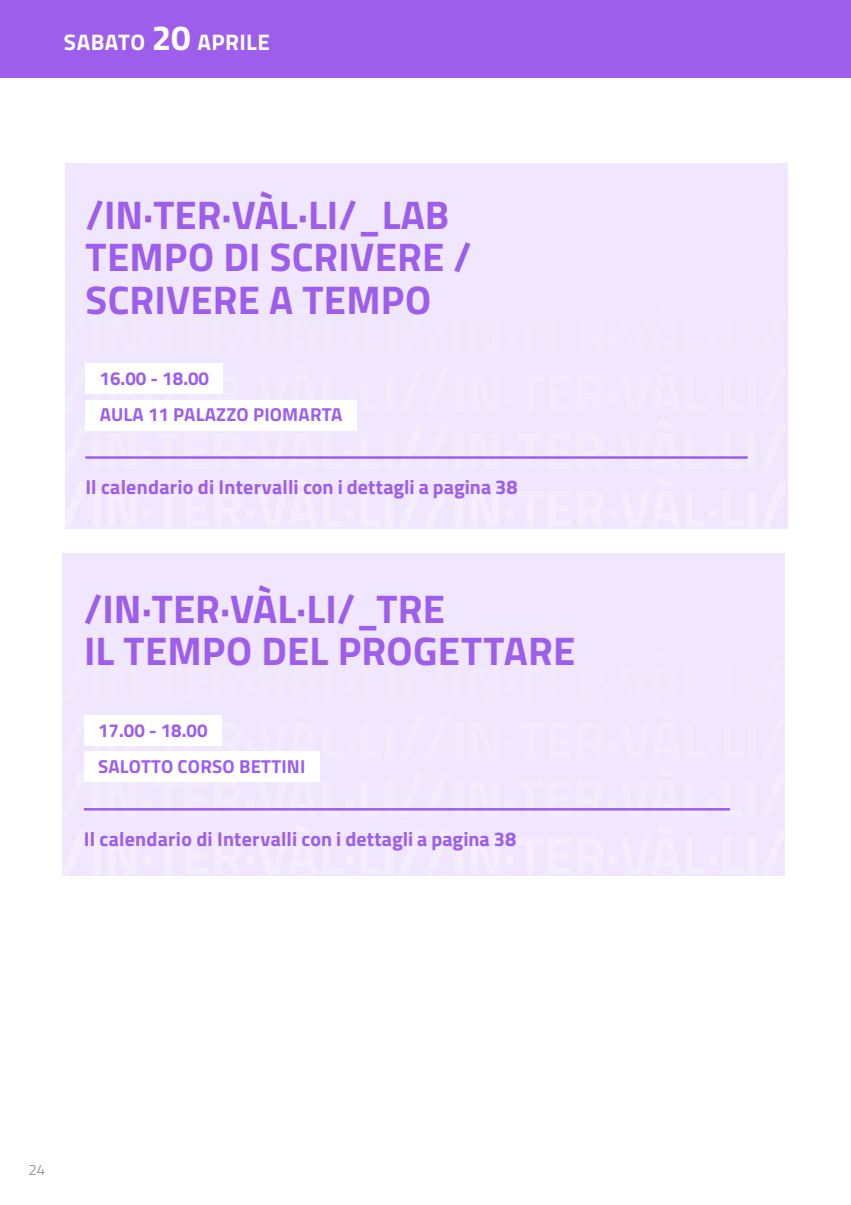
<style>
.page{position:relative;width:851px;height:1205px;background:#fff}
.page>*{position:absolute;margin:0;border:0;box-sizing:border-box;transform-origin:0 0}
.t1{font:700 40px/42.5px "Titillium";letter-spacing:.005em;color:#9d5eeb}
.t2{font:700 22.5px "Titillium";letter-spacing:.02em;color:#fff}
.t3{font:700 20px "Titillium";letter-spacing:.01em;color:#9d5eeb}
.t4{font:700 18.75px/36.2px "Titillium";letter-spacing:.01em;color:#9d5eeb}
.t5{font:300 15px "Titillium";color:#878787}
.s1{font-size:35px}
</style>
<div class="page">
<div style="left:65px;top:163px;width:722px;height:366px;background:#f0e6fd"></div>
<div style="left:63px;top:553px;width:722px;height:323px;background:#f0e6fd"></div>
<div style="left:93px;top:433px;width:7px;height:36px;background:#f3ecfd"></div>
<div style="left:143px;top:451px;width:8px;height:9px;background:#f3ecfd"></div>
<div style="left:246px;top:451px;width:7px;height:9px;background:#f3ecfd"></div>
<svg style="left:257px;top:430px;width:85px;height:1px"></svg>
<div style="left:346px;top:451px;width:7px;height:9px;background:#f3ecfd"></div>
<div style="left:385px;top:433px;width:7px;height:36px;background:#f3ecfd"></div>
<div style="left:93px;top:491px;width:7px;height:36px;background:#f4edfd"></div>
<div style="left:144px;top:509px;width:7px;height:9px;background:#f4edfd"></div>
<div style="left:246px;top:509px;width:8px;height:9px;background:#f4edfd"></div>
<div style="left:346px;top:509px;width:8px;height:9px;background:#f4edfd"></div>
<div style="left:385px;top:491px;width:8px;height:36px;background:#f4edfd"></div>
<div style="left:93px;top:376px;width:8px;height:35px;background:#f2eafd"></div>
<div style="left:144px;top:394px;width:7px;height:8px;background:#f2eafd"></div>
<div style="left:246px;top:394px;width:8px;height:8px;background:#f2eafd"></div>
<div style="left:346px;top:394px;width:8px;height:8px;background:#f2eafd"></div>
<div style="left:386px;top:376px;width:7px;height:35px;background:#f2eafd"></div>
<div style="left:455px;top:433px;width:7px;height:36px;background:#f3ecfd"></div>
<div style="left:505px;top:451px;width:8px;height:9px;background:#f3ecfd"></div>
<div style="left:608px;top:451px;width:8px;height:9px;background:#f3ecfd"></div>
<div style="left:708px;top:451px;width:8px;height:9px;background:#f3ecfd"></div>
<div style="left:747px;top:433px;width:7px;height:36px;background:#f3ecfd"></div>
<div style="left:455px;top:491px;width:8px;height:36px;background:#f4edfd"></div>
<div style="left:506px;top:509px;width:7px;height:9px;background:#f4edfd"></div>
<div style="left:608px;top:509px;width:8px;height:9px;background:#f4edfd"></div>
<div style="left:709px;top:509px;width:7px;height:9px;background:#f4edfd"></div>
<div style="left:748px;top:491px;width:7px;height:36px;background:#f4edfd"></div>
<div style="left:456px;top:376px;width:7px;height:35px;background:#f2eafd"></div>
<div style="left:506px;top:394px;width:8px;height:8px;background:#f2eafd"></div>
<div style="left:609px;top:394px;width:7px;height:8px;background:#f2eafd"></div>
<div style="left:709px;top:394px;width:7px;height:8px;background:#f2eafd"></div>
<div style="left:748px;top:376px;width:7px;height:35px;background:#f2eafd"></div>
<div style="left:85px;top:363px;width:138px;height:31px;background:#fff"></div>
<div style="left:85px;top:400px;width:271px;height:30px;background:#fff"></div>
<hr style="left:85px;top:456px;width:662px;height:3px;background:#9d5eeb">
<svg style="left:62px;top:771px;width:25px;height:47px"></svg>
<div style="left:93px;top:780px;width:7px;height:36px;background:#f3ecfd"></div>
<svg style="left:108px;top:810px;width:28px;height:1px"></svg>
<div style="left:143px;top:799px;width:8px;height:8px;background:#f3ecfd"></div>
<svg style="left:154px;top:810px;width:54px;height:1px"></svg>
<svg style="left:214px;top:810px;width:27px;height:1px"></svg>
<div style="left:246px;top:799px;width:7px;height:8px;background:#f3ecfd"></div>
<svg style="left:257px;top:767px;width:85px;height:44px"></svg>
<div style="left:346px;top:799px;width:7px;height:8px;background:#f3ecfd"></div>
<svg style="left:360px;top:810px;width:20px;height:1px"></svg>
<div style="left:385px;top:780px;width:7px;height:36px;background:#f3ecfd"></div>
<svg style="left:62px;top:656px;width:1px;height:47px"></svg>
<svg style="left:62px;top:553px;width:1px;height:35px"></svg>
<div style="left:92px;top:550px;width:7px;height:36px;background:#f0e7fd"></div>
<div style="left:384px;top:550px;width:8px;height:36px;background:#f0e7fd"></div>
<svg style="left:62px;top:829px;width:1px;height:47px"></svg>
<div style="left:93px;top:838px;width:7px;height:36px;background:#f4edfd"></div>
<div style="left:144px;top:856px;width:7px;height:9px;background:#f4edfd"></div>
<div style="left:246px;top:856px;width:8px;height:9px;background:#f4edfd"></div>
<div style="left:346px;top:856px;width:8px;height:9px;background:#f4edfd"></div>
<div style="left:385px;top:838px;width:8px;height:36px;background:#f4edfd"></div>
<svg style="left:62px;top:713px;width:1px;height:48px"></svg>
<div style="left:93px;top:723px;width:8px;height:36px;background:#f2eafd"></div>
<div style="left:144px;top:741px;width:7px;height:9px;background:#f2eafd"></div>
<div style="left:246px;top:741px;width:8px;height:9px;background:#f2eafd"></div>
<div style="left:346px;top:741px;width:8px;height:9px;background:#f2eafd"></div>
<div style="left:386px;top:723px;width:7px;height:36px;background:#f2eafd"></div>
<svg style="left:62px;top:598px;width:1px;height:47px"></svg>
<svg style="left:398px;top:810px;width:51px;height:1px"></svg>
<div style="left:455px;top:780px;width:7px;height:36px;background:#f3ecfd"></div>
<svg style="left:470px;top:810px;width:29px;height:1px"></svg>
<div style="left:505px;top:799px;width:8px;height:8px;background:#f3ecfd"></div>
<svg style="left:517px;top:810px;width:53px;height:1px"></svg>
<svg style="left:576px;top:810px;width:27px;height:1px"></svg>
<div style="left:608px;top:799px;width:8px;height:8px;background:#f3ecfd"></div>
<svg style="left:619px;top:810px;width:86px;height:1px"></svg>
<div style="left:708px;top:799px;width:8px;height:8px;background:#f3ecfd"></div>
<div style="left:747px;top:780px;width:7px;height:36px;background:#f3ecfd"></div>
<div style="left:454px;top:550px;width:8px;height:36px;background:#f0e7fd"></div>
<div style="left:747px;top:550px;width:7px;height:36px;background:#f0e7fd"></div>
<div style="left:455px;top:838px;width:8px;height:36px;background:#f4edfd"></div>
<div style="left:506px;top:856px;width:7px;height:9px;background:#f4edfd"></div>
<div style="left:608px;top:856px;width:8px;height:9px;background:#f4edfd"></div>
<div style="left:709px;top:856px;width:7px;height:9px;background:#f4edfd"></div>
<div style="left:748px;top:838px;width:7px;height:36px;background:#f4edfd"></div>
<div style="left:456px;top:723px;width:7px;height:36px;background:#f2eafd"></div>
<div style="left:506px;top:741px;width:8px;height:9px;background:#f2eafd"></div>
<div style="left:609px;top:741px;width:7px;height:9px;background:#f2eafd"></div>
<div style="left:709px;top:741px;width:7px;height:9px;background:#f2eafd"></div>
<div style="left:748px;top:723px;width:7px;height:36px;background:#f2eafd"></div>
<div style="left:84px;top:715px;width:138px;height:31px;background:#fff"></div>
<div style="left:84px;top:751px;width:235px;height:31px;background:#fff"></div>
<hr style="left:84px;top:808px;width:645px;height:2px;background:#9d5eeb">
<div style="left:0;top:0;width:850px;height:78px;background:#9d5eeb"></div>
<p class="t2" style="left:64px;top:25px;width:207px">SABATO <span class="s1">20</span> APRILE</p>
<h1 class="t1" style="left:85px;top:191px;width:388px">/IN·TER·VÀL·LI/_LAB<br>TEMPO DI SCRIVERE /<br>SCRIVERE A TEMPO</h1>
<p class="t4" style="left:100px;top:359px;width:244px">16.00 - 18.00<br>AULA 11 PALAZZO PIOMARTA</p>
<p class="t3" style="left:85px;top:471px;width:434px">Il calendario di Intervalli con i dettagli a pagina 38</p>
<h1 class="t1" style="left:84px;top:585px;width:493px">/IN·TER·VÀL·LI/_TRE<br>IL TEMPO DEL PROGETTARE</h1>
<p class="t4" style="left:98px;top:711px;width:209px">17.00 - 18.00<br>SALOTTO CORSO BETTINI</p>
<p class="t3" style="left:84px;top:823px;width:434px">Il calendario di Intervalli con i dettagli a pagina 38</p>
<p class="t5" style="left:28px;top:1159px;width:18px">24</p>
</div>
